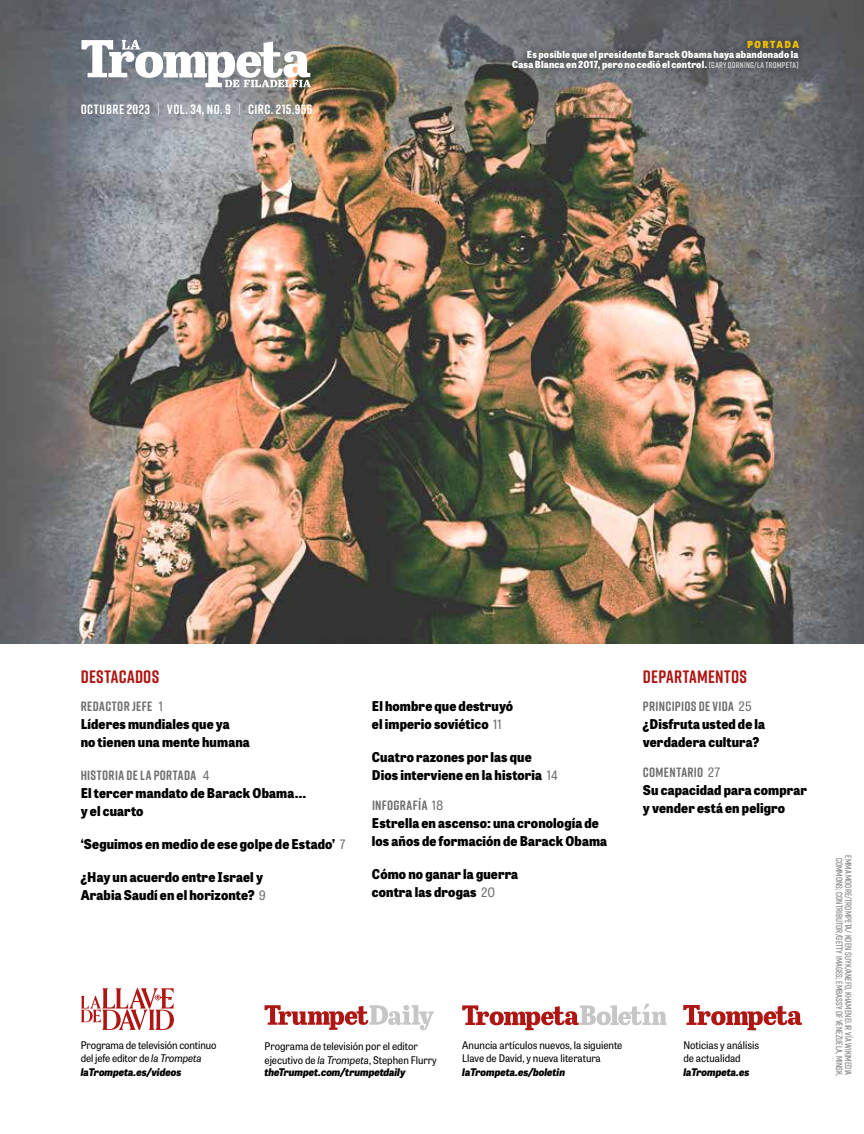
<style>
.page{position:relative;width:864px;height:1134px;background:#fff}
.page>*{position:absolute;margin:0;border:0;box-sizing:border-box;transform-origin:0 0}
.t1{font:700 18px "Rift Soft";letter-spacing:.015em;color:#ae1613}
.t2{font:800 13.5px/18px "Tablet Gothic Narrow";letter-spacing:.01em;color:#000}
.t3{font:700 13.5px "Rift Soft";letter-spacing:.025em;color:#706f6f}
.t4{font:700 13.5px "Rift Soft";letter-spacing:.03em;color:#fff}
.t5{font:10.5px/13.5px "Tablet Gothic Narrow";color:#000}
.t6{font:italic 800 10.5px "Tablet Gothic Narrow";color:#000}
.t7{font:800 9.75px/9.8px "Tablet Gothic Narrow";letter-spacing:.02em;color:#fff;text-align:right}
.t8{font:800 9.75px "Tablet Gothic Narrow";letter-spacing:.165em;color:#ebbc00}
.t9{font:500 9px/9px "Rift Soft";letter-spacing:.01em;color:#706f6f}
.s1{font-weight:300}
.s2{font-family:"Rift Soft";font-weight:600;font-size:8.4px;color:#dfdfdf}
.s3{font-family:"Tablet Gothic Narrow";font-weight:400;font-size:12.9px}
.s4{font-weight:400;font-size:12.9px;color:#706f6f}
.s5{font-style:italic}
.s6{font-weight:800;font-style:italic}
</style>
<div class="page">
<img style="left:0;top:0;width:864px;height:644px">
<div style="left:505px;top:33px;width:301px;height:44px;background:#000;opacity:.5"></div>
<svg style="left:81px;top:40px;width:230px;height:47px"></svg>
<svg style="left:81px;top:988px;width:93px;height:42px"></svg>
<svg style="left:265px;top:1005px;width:169px;height:25px"></svg>
<svg style="left:462px;top:1003px;width:204px;height:27px"></svg>
<svg style="left:683px;top:1005px;width:119px;height:25px"></svg>
<p class="t4" style="left:81px;top:100px;width:233px">OCTUBRE 2023 <span class="s1">|</span> VOL. 34, NO. 9 <span class="s1">|</span> CIRC. 215.956</p>
<p class="t8" style="left:747px;top:37px;width:53px">PORTADA</p>
<p class="t7" style="left:512px;top:49px;width:288px">Es posible que el presidente Barack Obama haya abandonado la<br>Casa Blanca en 2017, pero no cedió el control. <span class="s2">(GARY DORNING/LA TROMPETA)</span></p>
<h1 class="t1" style="left:81px;top:664px;width:80px">DESTACADOS</h1>
<h1 class="t1" style="left:643px;top:664px;width:106px">DEPARTAMENTOS</h1>
<p class="t3" style="left:81px;top:697px;width:84px">REDACTOR JEFE <span class="s3">1</span></p>
<p class="t2" style="left:81px;top:715px;width:171px">Líderes mundiales que ya<br>no tienen una mente humana</p>
<p class="t3" style="left:81px;top:766px;width:130px">HISTORIA DE LA PORTADA <span class="s3">4</span></p>
<p class="t2" style="left:81px;top:784px;width:227px">El tercer mandato de Barack Obama… y el cuarto</p>
<p class="t2" style="left:81px;top:835px;width:266px">‘Seguimos en medio de ese golpe de Estado’ <span class="s4">7</span></p>
<p class="t2" style="left:81px;top:868px;width:187px">¿Hay un acuerdo entre Israel y<br>Arabia Saudí en el horizonte? <span class="s4">9</span></p>
<p class="t2" style="left:372px;top:696px;width:143px">El hombre que destruyó el imperio soviético <span class="s4">11</span></p>
<p class="t2" style="left:372px;top:747px;width:187px">Cuatro razones por las que<br>Dios interviene en la historia <span class="s4">14</span></p>
<p class="t3" style="left:372px;top:796px;width:73px">INFOGRAFÍA <span class="s3">18</span></p>
<p class="t2" style="left:372px;top:813px;width:237px">Estrella en ascenso: una cronología de los años de formación de Barack Obama</p>
<p class="t2" style="left:372px;top:864px;width:148px">Cómo no ganar la guerra contra las drogas <span class="s4">20</span></p>
<p class="t3" style="left:643px;top:697px;width:110px">PRINCIPIOS DE VIDA <span class="s3">25</span></p>
<p class="t2" style="left:643px;top:715px;width:124px">¿Disfruta usted de la verdadera cultura?</p>
<p class="t3" style="left:643px;top:763px;width:79px">COMENTARIO <span class="s3">27</span></p>
<p class="t2" style="left:643px;top:781px;width:166px">Su capacidad para comprar y vender está en peligro</p>
<p class="t5" style="left:81px;top:1038px;width:137px">Programa de televisión continuo del jefe editor de <span class="s5">la Trompeta </span><span class="s6">laTrompeta.es/videos</span></p>
<p class="t5" style="left:265px;top:1039px;width:174px">Programa de televisión por el editor ejecutivo de <span class="s5">la Trompeta</span>, Stephen Flurry</p>
<p class="t6" style="left:265px;top:1064px;width:143px">theTrumpet.com/trumpetdaily</p>
<p class="t5" style="left:462px;top:1038px;width:162px">Anuncia artículos nuevos, la siguiente<br>Llave de David, y nueva literatura</p>
<p class="t6" style="left:462px;top:1064px;width:104px">laTrompeta.es/boletin</p>
<p class="t5" style="left:683px;top:1038px;width:77px">Noticias y análisis de actualidad</p>
<p class="t6" style="left:683px;top:1064px;width:68px">laTrompeta.es</p>
<p class="t9" style="left:853px;top:855px;width:223px;rotate:90deg">EMMA MOORE/TROMPETA/ KOEN SUYK/ANEFO, KHAMENEI.IR VÍA WIKIMEDIA<br>COMMONS; CONTRIBUTOR/GETTY IMAGES; EMBASSY OF VENEZUELA, MINSK.</p>
</div>
